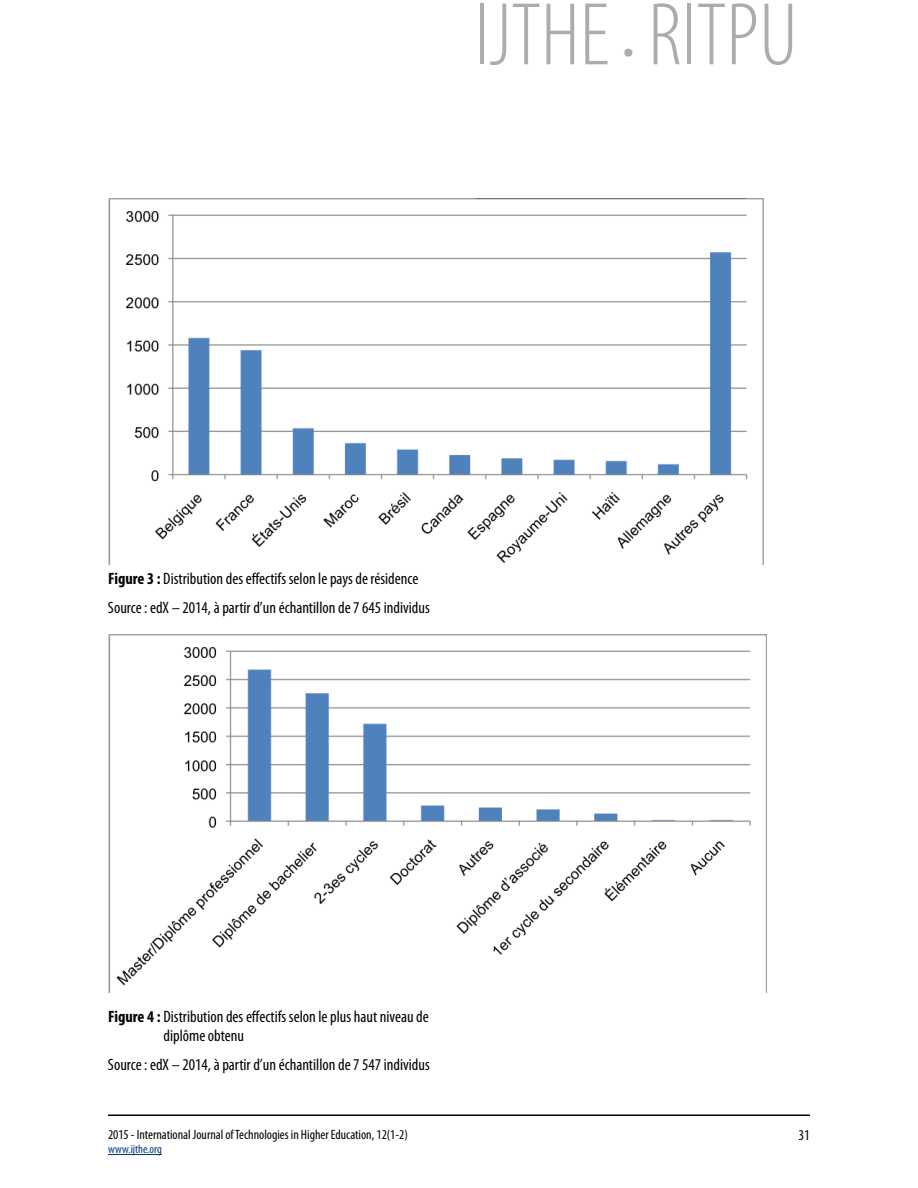
<style>
.page{position:relative;width:918px;height:1188px;background:#fff}
.page>*{position:absolute;margin:0;border:0;box-sizing:border-box;transform-origin:0 0}
.t1{font:300 condensed 90px "Myriad Pro";color:#abacae}
.t2{font:condensed 16.5px/28.8px "Myriad Pro";color:#000}
.t3{font:condensed 15px "Myriad Pro";color:#000}
.t4{font:condensed 13.5px "Myriad Pro";color:#000}
.t5{font:condensed 12px "Myriad Pro";color:#003882}
.s1{font-size:45px}
.s2{font-weight:700}
</style>
<div class="page">
<hr style="left:108px;top:1114px;width:702px;height:2px;background:#000">
<hr style="left:108px;top:1154px;width:54px;height:1px;background:#003882">
<img style="left:108px;top:198px;width:656px;height:366px">
<img style="left:108px;top:634px;width:659px;height:359px">
<h1 class="t1" style="left:474px;top:-19px;width:325px">IJTHE <span class="s1">•</span> RITPU</h1>
<p class="t2" style="left:108px;top:564px;width:323px"><span class="s2">Figure 3 :</span> Distribution des effectifs selon le pays de résidence<br>Source : edX – 2014, à partir d’un échantillon de 7645 individus</p>
<p class="t2" style="left:164px;top:1006px;width:267px;line-height:19.8px;text-indent:-56px"><span class="s2">Figure 4 :</span> Distribution des effectifs selon le plus haut niveau de diplôme obtenu</p>
<p class="t2" style="left:108px;top:1050px;width:323px">Source : edX – 2014, à partir d’un échantillon de 7 547 individus</p>
<p class="t4" style="left:108px;top:1126px;width:301px">2015 - International Journal of Technologies in Higher Education, 12(1-2)</p>
<p class="t5" style="left:108px;top:1142px;width:55px">www.ijthe.org</p>
<p class="t3" style="left:798px;top:1126px;width:13px">31</p>
</div>
